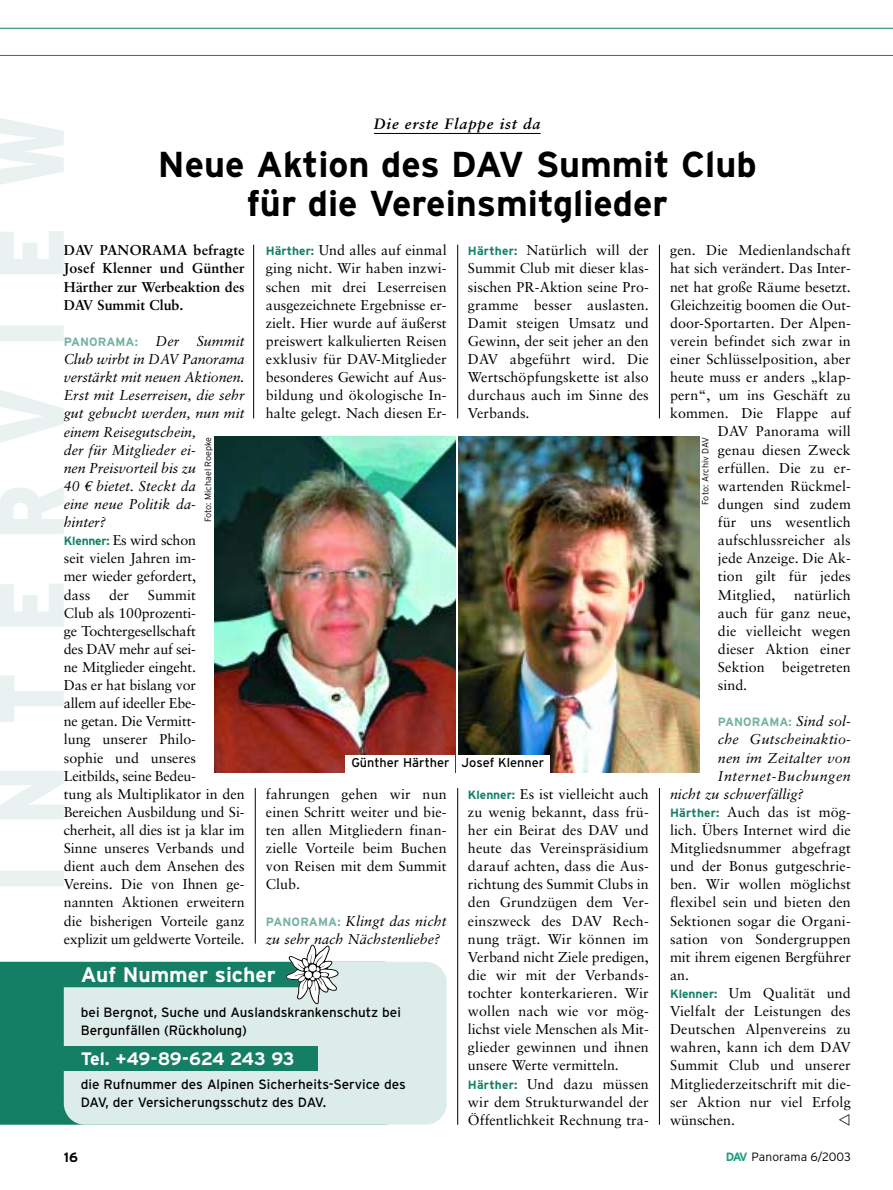
<style>
.page{position:relative;width:893px;height:1190px;background:#fff}
.page>*{position:absolute;margin:0;border:0;box-sizing:border-box;transform-origin:0 0}
.t1{font:700 36px/39px "Interstate";color:#000;text-align:center}
.t2{font:700 21px "Interstate";color:#fff}
.t3{font:700 18px "Interstate";letter-spacing:-.03em;color:#fff}
.t4{font:italic 700 15px "Sabon";letter-spacing:.055em;color:#000}
.t5{font:14.25px/18.1px "Sabon";letter-spacing:.01em;color:#000;text-align:justify}
.t6{font:italic 14.25px/18.1px "Sabon";color:#000}
.t7{font:700 14.25px/18.1px "Sabon";color:#000;text-align:justify}
.t8{font:italic 14.25px "Sabon";letter-spacing:.04em;color:#000}
.t9{font:13.5px/18px "Interstate";color:#000}
.t10{font:700 13.5px "Interstate";color:#000}
.t11{font:12.75px "Interstate";color:#000}
.t12{font:700 12px "Interstate";letter-spacing:.005em;color:#73b2a3}
.t13{font:300 12px "Interstate";letter-spacing:.005em;color:#000}
.t14{font:300 9px "Interstate";color:#000}
.s1{font-family:"Sabon";font-weight:400;font-style:italic;font-size:14.25px;color:#000}
.s2{font-family:"Euro Serif"}
.s3{font-family:"Interstate";font-weight:700;font-style:normal;font-size:12px;color:#147f65}
.s4{font-style:normal}
.s5{font-family:"Interstate";font-weight:700;font-size:12px;color:#147f65}
.s6{font-family:"Interstate";font-weight:700;font-style:normal;font-size:12px;color:#73b2a3}
.s7{font-weight:700;color:#1b9e7f}
</style>
<div class="page">
<hr style="left:0;top:55px;width:892px;height:1px;background:#147f65">
<hr style="left:0;top:28px;width:892px;height:1px;background:#147f65">
<div style="left:0;top:961px;width:64px;height:163px;background:#147f65"></div>
<svg style="left:64px;top:961px;width:382px;height:163px;background:#c6e0da"></svg>
<svg style="left:285px;top:944px;width:54px;height:60px"></svg>
<div style="left:53px;top:1046px;width:265px;height:24px;background:#147f65"></div>
<hr style="left:374px;top:133px;width:166px;height:1px;background:#000">
<img style="left:214px;top:437px;width:241px;height:335px">
<div style="left:346px;top:754px;width:109px;height:18px;background:#fff"></div>
<img style="left:458px;top:437px;width:242px;height:335px">
<div style="left:458px;top:754px;width:92px;height:18px;background:#fff"></div>
<svg style="left:0;top:118px;width:64px;height:768px"></svg>
<hr style="left:253px;top:245px;width:1px;height:173px;background:#000">
<hr style="left:457px;top:245px;width:1px;height:173px;background:#000">
<hr style="left:659px;top:245px;width:1px;height:173px;background:#000">
<hr style="left:659px;top:788px;width:1px;height:336px;background:#000">
<hr style="left:457px;top:788px;width:1px;height:336px;background:#000">
<hr style="left:255px;top:788px;width:1px;height:155px;background:#000">
<p class="t4" style="left:374px;top:118px;width:168px">Die erste Flappe ist da</p>
<h1 class="t1" style="left:158px;top:147px;width:600px">Neue Aktion des DAV Summit Club für die Vereinsmitglieder</h1>
<p class="t7" style="left:64px;top:242px;width:182px">DAV PANORAMA befragte Josef Klenner und Günther Härther zur Werbeaktion des DAV Summit Club.</p>
<p class="t12" style="left:64px;top:337px;width:182px">PANORAMA: <span class="s1">Der Summit</span></p>
<p class="t6" style="left:64px;top:351px;width:182px">Club wirbt in DAV Panorama verstärkt mit neuen Aktionen.<br>Erst mit Leserreisen, die sehr gut gebucht werden, nun mit einem Reisegutschein,<br>der für Mitglieder ei-<br>nen Preisvorteil bis zu<br>40 <span class="s2">€</span> bietet. Steckt da<br>eine neue Politik da-<br>hinter?<br><span class="s3">Klenner:</span> <span class="s4">Es wird schon<br>seit vielen Jahren im-<br>mer wieder gefordert,<br>dass</span></p>
<p class="t5" style="left:266px;top:242px;width:182px"><span class="s5">Härther:</span> Und alles auf einmal ging nicht. Wir haben inzwi&shy;schen mit drei Leserreisen ausgezeichnete Ergebnisse er&shy;zielt. Hier wurde auf äußerst preiswert kalkulierten Reisen exklusiv für DAV-Mitglieder besonderes Gewicht auf Aus&shy;bildung und ökologische In&shy;halte gelegt. Nach diesen Er-</p>
<p class="t5" style="left:468px;top:242px;width:182px"><span class="s5">Härther:</span> Natürlich will der Summit Club mit dieser klas&shy;sischen PR-Aktion seine Pro&shy;gramme besser auslasten.<br>Damit steigen Umsatz und Gewinn, der seit jeher an den DAV abgeführt wird. Die Wertschöpfungskette ist also durchaus auch im Sinne des Verbands.</p>
<p class="t14" style="left:205px;top:522px;width:87px;rotate:-90deg">Foto: Michael Roepke</p>
<p class="t5" style="left:109px;top:586px;width:22px">der</p>
<p class="t5" style="left:64px;top:586px;width:182px;text-align:left;text-indent:84px">Summit<br>Club als 100prozenti-<br>ge Tochtergesellschaft<br>des DAV mehr auf sei-<br>ne Mitglieder eingeht.<br>Das er hat bislang vor<br>allem auf ideeller Ebe-<br>ne getan. Die Vermitt-<br>lung unserer Philo-<br>sophie und unseres<br>Leitbilds, seine Bedeu-<br>tung als Multiplikator in den<br>Bereichen Ausbildung und Si&shy;cherheit, all dies ist ja klar im<br>Sinne unseres Verbands und dient auch dem Ansehen des<br>Vereins. Die von Ihnen ge&shy;nannten Aktionen erweitern die bisherigen Vorteile ganz explizit um geldwerte Vorteile.</p>
<p class="t11" style="left:351px;top:757px;width:194px">Günther Härther Josef Klenner</p>
<p class="t5" style="left:266px;top:786px;width:182px">fahrungen gehen wir nun einen Schritt weiter und bie&shy;ten allen Mitgliedern finan&shy;zielle Vorteile beim Buchen von Reisen mit dem Summit Club.</p>
<p class="t6" style="left:266px;top:912px;width:182px"><span class="s6">PANORAMA:</span> Klingt das nicht zu sehr nach Nächstenliebe?</p>
<p class="t5" style="left:468px;top:786px;width:182px;text-align:left"><span class="s5">Klenner:</span> Es ist vielleicht auch zu wenig bekannt, dass frü&shy;her ein Beirat des DAV und heute das Vereinspräsidium darauf achten, dass die Aus&shy;richtung des Summit Clubs in den Grundzügen dem Ver&shy;einszweck des DAV Rech&shy;nung trägt. Wir können im<br>Verband nicht Ziele predigen, die wir mit der Verbands&shy;tochter konterkarieren. Wir wollen nach wie vor mög&shy;lichst viele Menschen als Mit&shy;glieder gewinnen und ihnen unsere Werte vermitteln.<br><span class="s5">Härther:</span> Und dazu müssen wir dem Strukturwandel der<br>Öffentlichkeit Rechnung tra-</p>
<h2 class="t2" style="left:81px;top:966px;width:196px">Auf Nummer sicher</h2>
<p class="t9" style="left:81px;top:1004px;width:322px">bei Bergnot, Suche und Auslandskrankenschutz bei<br>Bergunfällen (Rückholung)</p>
<p class="t3" style="left:81px;top:1052px;width:215px">Tel. +49-89-624 243 93</p>
<p class="t9" style="left:81px;top:1076px;width:326px">die Rufnummer des Alpinen Sicherheits-Service des<br>DAV, der Versicherungsschutz des DAV.</p>
<p class="t5" style="left:670px;top:242px;width:182px">gen. Die Medienlandschaft</p>
<p class="t5" style="left:670px;top:261px;width:182px">hat sich verändert. Das Inter-</p>
<p class="t5" style="left:670px;top:279px;width:182px">net hat große Räume besetzt.</p>
<p class="t5" style="left:670px;top:297px;width:182px">Gleichzeitig boomen die Out-</p>
<p class="t5" style="left:670px;top:315px;width:182px">door-Sportarten. Der Alpen-</p>
<p class="t5" style="left:670px;top:333px;width:182px">verein befindet sich zwar in</p>
<p class="t5" style="left:670px;top:351px;width:182px">einer Schlüsselposition, aber</p>
<p class="t5" style="left:670px;top:369px;width:182px">heute muss er anders „klap-</p>
<p class="t5" style="left:670px;top:387px;width:182px">pern“, um ins Geschäft zu</p>
<p class="t5" style="left:670px;top:405px;width:182px">kommen. Die Flappe auf</p>
<p class="t5" style="left:718px;top:423px;width:134px">DAV Panorama will</p>
<p class="t5" style="left:718px;top:442px;width:134px">genau diesen Zweck</p>
<p class="t5" style="left:718px;top:460px;width:134px">erfüllen. Die zu er-</p>
<p class="t5" style="left:718px;top:478px;width:134px">wartenden Rückmel-</p>
<p class="t5" style="left:718px;top:496px;width:134px">dungen sind zudem</p>
<p class="t5" style="left:718px;top:514px;width:134px">für uns wesentlich</p>
<p class="t5" style="left:718px;top:532px;width:134px">aufschlussreicher als</p>
<p class="t5" style="left:718px;top:550px;width:134px">jede Anzeige. Die Ak-</p>
<p class="t5" style="left:718px;top:568px;width:134px">tion gilt für jedes</p>
<p class="t5" style="left:718px;top:586px;width:59px">Mitglied,</p>
<p class="t14" style="left:702px;top:504px;width:69px;rotate:-90deg">Foto: Archiv DAV</p>
<p class="t5" style="left:718px;top:586px;width:134px;text-indent:76px">natürlich auch für ganz neue, die vielleicht wegen dieser Aktion einer Sektion beigetreten sind.</p>
<p class="t12" style="left:718px;top:717px;width:134px">PANORAMA: <span class="s1">Sind sol-</span></p>
<p class="t6" style="left:718px;top:731px;width:134px">che Gutscheinaktio-</p>
<p class="t6" style="left:718px;top:749px;width:134px">nen im Zeitalter von</p>
<p class="t8" style="left:718px;top:769px;width:134px">Internet-Buchungen</p>
<p class="t6" style="left:670px;top:786px;width:135px">nicht zu schwerfällig?</p>
<p class="t5" style="left:670px;top:804px;width:182px"><span class="s5">Härther:</span> Auch das ist mög-</p>
<p class="t5" style="left:670px;top:822px;width:182px">lich. Übers Internet wird die</p>
<p class="t5" style="left:670px;top:840px;width:182px">Mitgliedsnummer abgefragt</p>
<p class="t5" style="left:670px;top:858px;width:182px">und der Bonus gutgeschrie-</p>
<p class="t5" style="left:670px;top:876px;width:182px">ben. Wir wollen möglichst</p>
<p class="t5" style="left:670px;top:894px;width:182px">flexibel sein und bieten den</p>
<p class="t5" style="left:670px;top:912px;width:182px">Sektionen sogar die Organi-</p>
<p class="t5" style="left:670px;top:930px;width:182px">sation von Sondergruppen</p>
<p class="t5" style="left:670px;top:949px;width:182px">mit ihrem eigenen Bergführer</p>
<p class="t5" style="left:670px;top:967px;width:21px">an.</p>
<p class="t5" style="left:670px;top:985px;width:182px"><span class="s5">Klenner:</span> Um Qualität und</p>
<p class="t5" style="left:670px;top:1003px;width:182px">Vielfalt der Leistungen des</p>
<p class="t5" style="left:670px;top:1021px;width:182px">Deutschen Alpenvereins zu</p>
<p class="t5" style="left:670px;top:1039px;width:182px">wahren, kann ich dem DAV</p>
<p class="t5" style="left:670px;top:1057px;width:182px">Summit Club und unserer</p>
<p class="t5" style="left:670px;top:1075px;width:182px">Mitgliederzeitschrift mit die-</p>
<p class="t5" style="left:670px;top:1093px;width:182px">ser Aktion nur viel Erfolg</p>
<p class="t5" style="left:670px;top:1111px;width:66px">wünschen.</p>
<p class="t10" style="left:64px;top:1152px;width:16px">16</p>
<p class="t13" style="left:726px;top:1152px;width:126px"><span class="s7">DAV</span> Panorama 6/2003</p>
</div>
